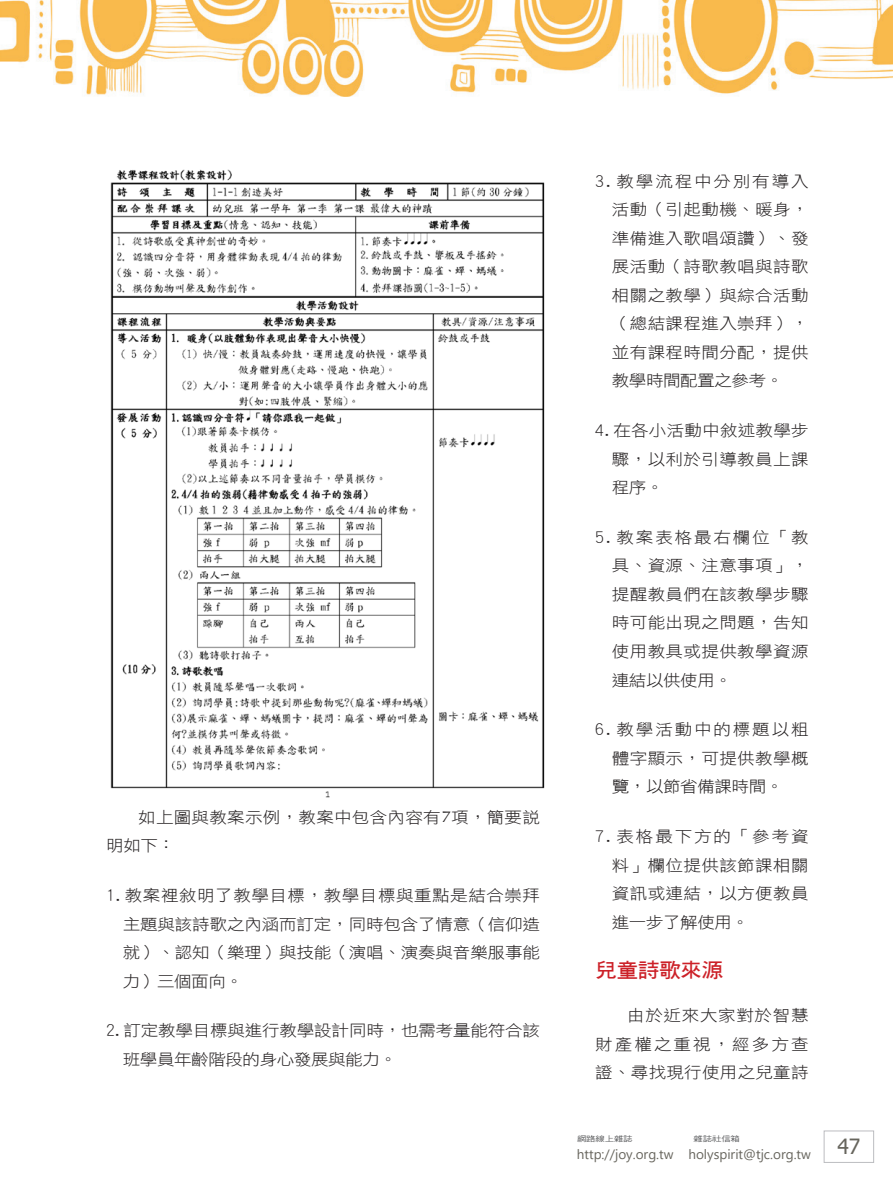
<style>
.page{position:relative;width:893px;height:1191px;background:#fff}
.page>*{position:absolute;margin:0;border:0;box-sizing:border-box;transform-origin:0 0}
.t1{font:21px "Tahoma";color:#67655d}
.大標{font:20.25px "DF Hei W7 WIN BF";letter-spacing:-.03em;color:#cc2128;scale:1.08 1}
.Normal點{font:15.75px/28.5px "DF Hei W3 WIN BF";letter-spacing:.02em;color:#231f20;text-align:justify;scale:1.11 1}
.t2{font:15.75px/28.5px "DF Hei W3 WINP BF";letter-spacing:.015em;color:#231f20;scale:1.11 1}
.Normal點-2{font:15.75px/28.5px "DF Hei W3 WIN BF";letter-spacing:-.01em;color:#231f20;scale:1.11 1}
.t3{font:13.5px "Segoe UI";color:#67655d}
.t4{font:7.5px "DF Hei W5 WIN BF";letter-spacing:-.015em;color:#57585a;scale:1.25 1}
.s1{font-family:"Optima"}
</style>
<div class="page">
<div style="left:824px;top:1130px;width:50px;height:32px;border:1px solid #bcbdc0"></div>
<img style="left:0;top:0;width:893px;height:96px">
<img style="left:110px;top:169px;width:435px;height:629px">
<p class="t2" style="left:106px;top:802px;width:392px;text-indent:32px">如上圖與教案示例，教案中包含內容有<span class="s1">7</span>項，簡要說明如下：</p>
<p class="Normal點" style="left:123px;top:881px;width:377px;text-indent:-16px">1.教案裡敘明了教學目標，教學目標與重點是結合崇拜主題與該詩歌之內涵而訂定，同時包含了情意（信仰造就）、認知（樂理）與技能（演唱、演奏與音樂服事能力）三個面向。</p>
<p class="Normal點-2" style="left:123px;top:1016px;width:377px;text-indent:-16px">2.訂定教學目標與進行教學設計同時，也需考量能符合該班學員年齡階段的身心發展與能力。</p>
<p class="Normal點" style="left:612px;top:167px;width:179px;text-indent:-16px">3.教學流程中分別有導入活動（引起動機、暖身，準備進入歌唱頌讚）、發展活動（詩歌教唱與詩歌相關之教學）與綜合活動（總結課程進入崇拜），並有課程時間分配，提供教學時間配置之參考。</p>
<p class="Normal點" style="left:612px;top:416px;width:179px;text-indent:-16px">4.在各小活動中敘述教學步驟，以利於引導教員上課程序。</p>
<p class="Normal點" style="left:612px;top:523px;width:179px;text-indent:-16px">5.教案表格最右欄位「教具、資源、注意事項」，提醒教員們在該教學步驟時可能出現之問題，告知使用教具或提供教學資源連結以供使用。</p>
<p class="Normal點" style="left:612px;top:715px;width:179px;text-indent:-16px">6.教學活動中的標題以粗體字顯示，可提供教學概覽，以節省備課時間。</p>
<p class="Normal點" style="left:612px;top:822px;width:179px;text-indent:-16px">7.表格最下方的「參考資料」欄位提供該節課相關資訊或連結，以方便教員進一步了解使用。</p>
<p class="大標" style="left:595px;top:959px;width:120px">兒童詩歌來源</p>
<p class="t2" style="left:595px;top:1001px;width:194px;text-align:justify;text-indent:32px">由於近來大家對於智慧財產權之重視，經多方查證、尋找現行使用之兒童詩</p>
<p class="t4" style="left:577px;top:1135px;width:46px">網路線上雜誌</p>
<p class="t4" style="left:694px;top:1135px;width:39px">雜誌社信箱</p>
<p class="t3" style="left:577px;top:1141px;width:236px">http://joy.org.tw holyspirit@tjc.org.tw</p>
<h1 class="t1" style="left:837px;top:1132px;width:24px">47</h1>
</div>
